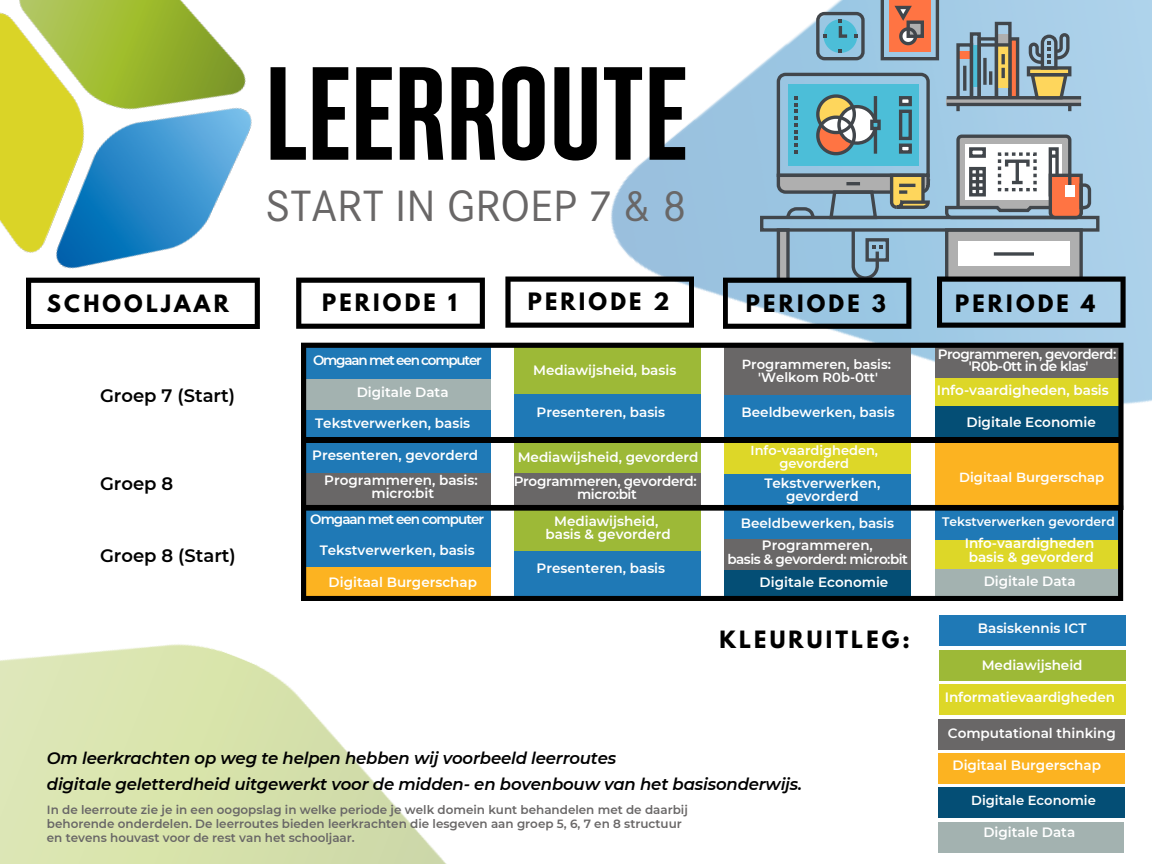
<style>
.page{position:relative;width:1152px;height:864px;background:#fff}
.page>*{position:absolute;margin:0;border:0;box-sizing:border-box;transform-origin:0 0}
.t1{font:700 132.15px "Solido Compressed W00";color:#000}
.t2{font:45.45px "Corporate S";color:#696767}
.t3{font:700 21.15px "League Spartan";letter-spacing:.15em;color:#000}
.t4{font:600 18px "Montserrat";color:#000}
.t5{font:italic 600 16.5px "Montserrat";letter-spacing:-.01em;color:#000}
.t6{font:600 13.65px "Montserrat";color:#fff}
.t7{font:600 13.5px/13.5px "Montserrat";color:#fff;text-align:center}
.t8{font:600 13.5px "Montserrat";letter-spacing:-.04em;color:#fff}
.t9{font:600 13.5px "Montserrat";letter-spacing:-.025em;color:#fff}
.t10{font:600 13.5px "Montserrat";letter-spacing:-.09em;color:#fff}
.t11{font:600 13.5px "Montserrat";letter-spacing:-.075em;color:#fff}
.t12{font:600 13.2px "Montserrat";color:#fff}
.t13{font:600 13.05px "Montserrat";color:#fff}
.t14{font:600 12.9px/12.9px "Montserrat";color:#fff;text-align:center}
.t15{font:600 12.3px "Montserrat";color:#fff}
.t16{font:600 12px/14px "Montserrat";color:#696767}
</style>
<div class="page">
<img style="left:576px;top:0;width:576px;height:690px">
<img style="left:0;top:644px;width:447px;height:220px">
<svg style="left:296px;top:278px;width:189px;height:51px"></svg>
<svg style="left:26px;top:319px;width:234px;height:10px"></svg>
<img style="left:0;top:0;width:304px;height:319px">
<svg style="left:505px;top:277px;width:189px;height:51px"></svg>
<div style="left:947px;top:230px;width:134px;height:48px;background:#afafaf"></div>
<div style="left:958px;top:241px;width:112px;height:25px;background:#fff"></div>
<div style="left:945px;top:228px;width:138px;height:52px;border:3px solid #41464b"></div>
<svg style="left:994px;top:252px;width:40px;height:4px"></svg>
<div style="left:760px;top:216px;width:339px;height:16px;border:3px solid #41464b"></div>
<svg style="left:774px;top:70px;width:159px;height:151px;background:#79a6b2"></svg>
<svg style="left:943px;top:132px;width:151px;height:90px"></svg>
<div style="left:1065px;top:185px;width:10px;height:12px;background:#fff"></div>
<div style="left:958px;top:51px;width:13px;height:8px;background:#ff7443"></div>
<div style="left:956px;top:43px;width:17px;height:56px;border:3px solid #41464b"></div>
<hr style="left:963px;top:66px;width:3px;height:25px;background:#41464b">
<div style="left:971px;top:45px;width:8px;height:42px;background:#4cbed8"></div>
<div style="left:970px;top:32px;width:11px;height:67px;border:3px solid #41464b"></div>
<div style="left:1010px;top:39px;width:8px;height:59px;background:#ff7443"></div>
<div style="left:1008px;top:37px;width:11px;height:62px;border:3px solid #41464b"></div>
<div style="left:978px;top:37px;width:20px;height:62px;border:3px solid #41464b"></div>
<svg style="left:983px;top:58px;width:4px;height:27px"></svg>
<hr style="left:989px;top:71px;width:3px;height:14px;background:#41464b">
<svg style="left:979px;top:43px;width:16px;height:4px"></svg>
<div style="left:996px;top:45px;width:14px;height:42px;background:#fed65c"></div>
<div style="left:996px;top:34px;width:14px;height:11px;background:#afafaf"></div>
<div style="left:995px;top:22px;width:17px;height:77px;border:3px solid #41464b"></div>
<svg style="left:1002px;top:54px;width:3px;height:24px"></svg>
<svg style="left:996px;top:43px;width:14px;height:4px"></svg>
<svg style="left:947px;top:99px;width:134px;height:4px"></svg>
<hr style="left:947px;top:96px;width:134px;height:3px;background:#41464b">
<hr style="left:947px;top:103px;width:134px;height:3px;background:#41464b">
<svg style="left:956px;top:106px;width:4px;height:5px"></svg>
<svg style="left:1027px;top:31px;width:44px;height:80px;background:#8f988f"></svg>
<svg style="left:881px;top:0;width:58px;height:60px;background:#b27e6f"></svg>
<div style="left:816px;top:12px;width:49px;height:48px;border:3px solid #41464b;border-radius:7px"></div>
<svg style="left:824px;top:19px;width:33px;height:34px"></svg>
<svg style="left:723px;top:227px;width:188px;height:102px;background:#86a6bb"></svg>
<div style="left:940px;top:615px;width:186px;height:31px;background:#1f79b6"></div>
<div style="left:939px;top:650px;width:187px;height:31px;background:#9db937"></div>
<div style="left:939px;top:684px;width:186px;height:31px;background:#ddd728"></div>
<div style="left:938px;top:719px;width:187px;height:31px;background:#696767"></div>
<div style="left:938px;top:753px;width:187px;height:31px;background:#fcb321"></div>
<div style="left:938px;top:787px;width:187px;height:31px;background:#044e75"></div>
<div style="left:938px;top:822px;width:186px;height:30px;background:#a3b2b0"></div>
<svg style="left:937px;top:277px;width:189px;height:51px;background:#7e9cb0"></svg>
<svg style="left:301px;top:343px;width:822px;height:162px;background:#708a74"></svg>
<svg style="left:301px;top:505px;width:822px;height:96px;background:#60847b"></svg>
<p class="t1" style="left:265px;top:39px;width:424px">LEERROUTE</p>
<p class="t2" style="left:266px;top:180px;width:423px">START IN GROEP 7 &amp; 8</p>
<p class="t3" style="left:47px;top:293px;width:183px">SCHOOLJAAR</p>
<p class="t3" style="left:322px;top:292px;width:136px">PERIODE 1</p>
<p class="t3" style="left:528px;top:291px;width:143px">PERIODE 2</p>
<p class="t3" style="left:746px;top:292px;width:142px">PERIODE 3</p>
<p class="t3" style="left:955px;top:293px;width:142px">PERIODE 4</p>
<p class="t4" style="left:100px;top:385px;width:137px">Groep 7 (Start)</p>
<p class="t4" style="left:100px;top:473px;width:75px">Groep 8</p>
<p class="t4" style="left:100px;top:545px;width:137px">Groep 8 (Start)</p>
<p class="t10" style="left:313px;top:352px;width:170px">Omgaan met een computer</p>
<p class="t7" style="left:357px;top:386px;width:93px">Digitale Data</p>
<p class="t7" style="left:315px;top:417px;width:157px">Tekstverwerken, basis</p>
<p class="t7" style="left:312px;top:448px;width:167px">Presenteren, gevorderd</p>
<p class="t7" style="left:324px;top:473px;width:155px">Programmeren, basis:</p>
<p class="t7" style="left:371px;top:487px;width:64px">micro:bit</p>
<p class="t11" style="left:310px;top:511px;width:175px">Omgaan met een computer</p>
<p class="t7" style="left:320px;top:543px;width:157px">Tekstverwerken, basis</p>
<p class="t7" style="left:329px;top:575px;width:150px">Digitaal Burgerschap</p>
<p class="t7" style="left:533px;top:363px;width:145px">Mediawijsheid, basis</p>
<p class="t12" style="left:742px;top:356px;width:151px">Programmeren, basis:</p>
<p class="t12" style="left:758px;top:369px;width:121px">'Welkom R0b-0tt'</p>
<p class="t7" style="left:537px;top:406px;width:130px">Presenteren, basis</p>
<p class="t7" style="left:518px;top:450px;width:182px">Mediawijsheid, gevorderd</p>
<p class="t14" style="left:751px;top:444px;width:129px">Info-vaardigheden, gevorderd</p>
<p class="t7" style="left:742px;top:406px;width:155px">Beeldbewerken, basis</p>
<p class="t9" style="left:514px;top:473px;width:184px">Programmeren, gevorderd:</p>
<p class="t9" style="left:577px;top:486px;width:61px">micro:bit</p>
<p class="t7" style="left:764px;top:476px;width:117px">Tekstverwerken, gevorderd</p>
<p class="t7" style="left:554px;top:514px;width:106px">Mediawijsheid,</p>
<p class="t7" style="left:546px;top:528px;width:127px">basis &amp; gevorderd</p>
<p class="t7" style="left:537px;top:562px;width:130px">Presenteren, basis</p>
<p class="t7" style="left:741px;top:516px;width:155px">Beeldbewerken, basis</p>
<p class="t7" style="left:762px;top:538px;width:112px">Programmeren,</p>
<p class="t8" style="left:728px;top:551px;width:182px">basis &amp; gevorderd: micro:bit</p>
<p class="t7" style="left:760px;top:576px;width:130px">Digitale Economie</p>
<p class="t3" style="left:719px;top:629px;width:192px">KLEURUITLEG:</p>
<p class="t5" style="left:47px;top:748px;width:571px">Om leerkrachten op weg te helpen hebben wij voorbeeld leerroutes</p>
<p class="t5" style="left:47px;top:774px;width:757px">digitale geletterdheid uitgewerkt voor de midden- en bovenbouw van het basisonderwijs.</p>
<p class="t16" style="left:47px;top:803px;width:642px">In de leerroute zie je in een oogopslag in welke periode je welk domein kunt behandelen met de daarbij behorende onderdelen. De leerroutes bieden leerkrachten die lesgeven aan groep 5, 6, 7 en 8 structuur en tevens houvast voor de rest van het schooljaar.</p>
<p class="t8" style="left:938px;top:346px;width:180px">Programmeren, gevorderd:</p>
<p class="t8" style="left:969px;top:358px;width:121px">'R0b-0tt in de klas'</p>
<p class="t7" style="left:937px;top:384px;width:174px">Info-vaardigheden, basis</p>
<p class="t6" style="left:966px;top:414px;width:131px">Digitale Economie</p>
<p class="t12" style="left:959px;top:469px;width:147px">Digitaal Burgerschap</p>
<p class="t15" style="left:942px;top:514px;width:174px">Tekstverwerken gevorderd</p>
<p class="t7" style="left:965px;top:537px;width:131px">Info-vaardigheden</p>
<p class="t7" style="left:969px;top:550px;width:127px">basis &amp; gevorderd</p>
<p class="t7" style="left:984px;top:574px;width:93px">Digitale Data</p>
<p class="t7" style="left:978px;top:621px;width:110px">Basiskennis ICT</p>
<p class="t7" style="left:982px;top:658px;width:102px">Mediawijsheid</p>
<p class="t7" style="left:945px;top:690px;width:172px">Informatievaardigheden</p>
<p class="t7" style="left:948px;top:726px;width:169px">Computational thinking</p>
<p class="t7" style="left:953px;top:759px;width:150px">Digitaal Burgerschap</p>
<p class="t13" style="left:971px;top:793px;width:126px">Digitale Economie</p>
<p class="t7" style="left:983px;top:825px;width:93px">Digitale Data</p>
</div>
